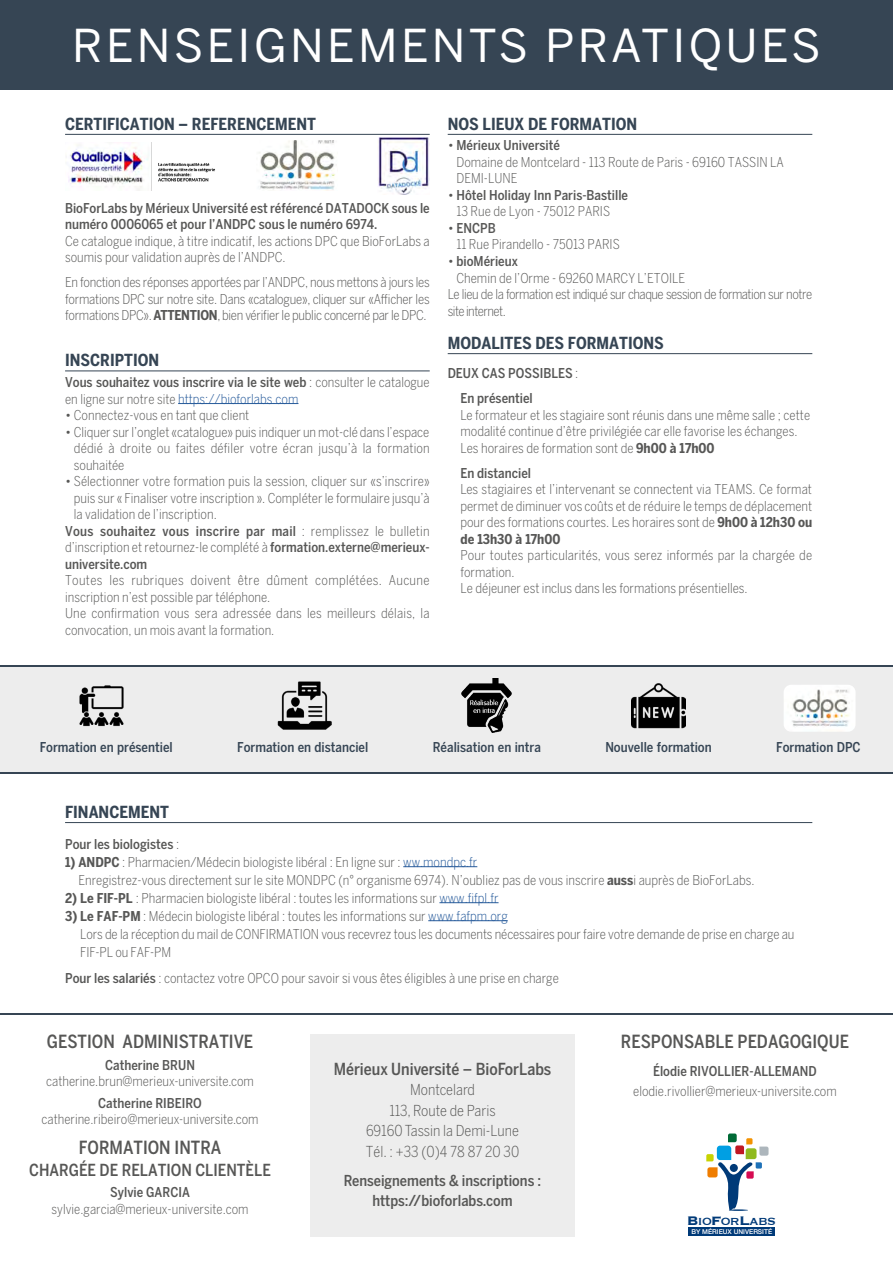
<style>
.page{position:relative;width:893px;height:1263px;background:#fff}
.page>*{position:absolute;margin:0;border:0;box-sizing:border-box;transform-origin:0 0}
.t1{font:45px "Benton Sans";letter-spacing:.075em;color:#fff}
.t2{font:500 18px "Benton Sans Condensed";color:#575756}
.t3{font:700 16.5px "Benton Sans Condensed";color:#364554}
.t4{font:500 16.5px "Benton Sans Condensed";color:#575756}
.t5{font:16.2px "Copperplate";letter-spacing:-.04em;color:#003a78}
.t6{font:300 15px/20.5px "Benton Sans Condensed";color:#575756;text-align:center}
.t7{font:500 15px/20.5px "Benton Sans Condensed";color:#575756;text-align:center}
.t8{font:300 13.5px/16.5px "Benton Sans Condensed";color:#575756}
.t9{font:500 13.5px/16.5px "Benton Sans Condensed";color:#575756}
.t10{font:500 13.5px "Benton Sans Condensed";color:#364554}
.t11{font:300 13.5px "Benton Sans Condensed";letter-spacing:-.035em;color:#575756}
.t12{font:500 13.5px "Benton Sans Condensed";letter-spacing:.02em;color:#575756}
.t13{font:300 13.5px "Benton Sans Condensed";letter-spacing:-.04em;color:#575756}
.t14{font:500 6.6px "Helvetica Neue";color:#fff}
.s1{font-weight:700}
.s2{font-weight:500}
.s3{color:#275b9b}
.s4{font-weight:300}
</style>
<div class="page">
<div style="left:0;top:0;width:893px;height:89px;background:#364554"></div>
<hr style="left:65px;top:134px;width:365px;height:1px;background:#364554">
<hr style="left:65px;top:370px;width:365px;height:1px;background:#364554">
<hr style="left:178px;top:403px;width:120px;height:1px;background:#275b9b">
<img style="left:68px;top:142px;width:147px;height:48px">
<img style="left:259px;top:140px;width:78px;height:50px">
<img style="left:378px;top:137px;width:52px;height:58px">
<hr style="left:448px;top:134px;width:364px;height:1px;background:#364554">
<hr style="left:448px;top:353px;width:364px;height:1px;background:#364554">
<hr style="left:65px;top:822px;width:747px;height:1px;background:#364554">
<hr style="left:403px;top:866px;width:74px;height:1px;background:#275b9b">
<hr style="left:439px;top:902px;width:60px;height:1px;background:#275b9b">
<hr style="left:428px;top:920px;width:80px;height:1px;background:#275b9b">
<div style="left:310px;top:1034px;width:265px;height:203px;background:#ededed"></div>
<div style="left:688px;top:1227px;width:87px;height:8px;background:#003a78"></div>
<svg style="left:706px;top:1133px;width:63px;height:78px"></svg>
<div style="left:0;top:667px;width:893px;height:106px;background:#ededed"></div>
<img style="left:784px;top:685px;width:71px;height:47px">
<img style="left:79px;top:685px;width:45px;height:42px">
<img style="left:278px;top:681px;width:54px;height:49px">
<img style="left:461px;top:679px;width:51px;height:54px">
<img style="left:631px;top:683px;width:54px;height:46px">
<hr style="left:0;top:665px;width:893px;height:2px;background:#364554">
<hr style="left:0;top:772px;width:893px;height:2px;background:#364554">
<hr style="left:0;top:1013px;width:893px;height:2px;background:#364554">
<h1 class="t1" style="left:72px;top:19px;width:750px">RENSEIGNEMENTS PRATIQUES</h1>
<p class="t3" style="left:65px;top:113px;width:252px">CERTIFICATION – REFERENCEMENT</p>
<p class="t9" style="left:65px;top:199px;width:366px">BioForLabs by Mérieux Université est référencé DATADOCK sous le numéro 0006065 et pour l’ANDPC sous le numéro 6974.</p>
<p class="t8" style="left:65px;top:232px;width:366px">Ce catalogue indique, à titre indicatif, les actions DPC que BioForLabs a soumis pour validation auprès de l’ANDPC.</p>
<p class="t8" style="left:65px;top:274px;width:366px;text-align:justify">En fonction des réponses apportées par l’ANDPC, nous mettons à jours les formations DPC sur notre site. Dans «catalogue», cliquer sur «Afficher les formations DPC». <span class="s1">ATTENTION</span>, bien vérifier le public concerné par le DPC.</p>
<p class="t3" style="left:65px;top:350px;width:96px">INSCRIPTION</p>
<p class="t8" style="left:65px;top:374px;width:366px"><span class="s2">Vous souhaitez vous inscrire via le site web</span> : consulter le catalogue en ligne sur notre site <span class="s3">https://bioforlabs.com</span></p>
<p class="t8" style="left:65px;top:407px;width:186px">• Connectez-vous en tant que client</p>
<p class="t8" style="left:74px;top:423px;width:357px;text-align:justify;text-indent:-9px">• Cliquer sur l’onglet «catalogue» puis indiquer un mot-clé dans l’espace dédié à droite ou faites défiler votre écran jusqu’à la formation souhaitée</p>
<p class="t8" style="left:65px;top:473px;width:366px">• Sélectionner votre formation puis la session, cliquer sur «s’inscrire»</p>
<p class="t8" style="left:74px;top:489px;width:357px">puis sur « Finaliser votre inscription ». Compléter le formulaire jusqu’à</p>
<p class="t8" style="left:74px;top:506px;width:144px">la validation de l’inscription.</p>
<p class="t12" style="left:65px;top:522px;width:366px">Vous souhaitez vous inscrire par mail <span class="s4">: remplissez le bulletin</span></p>
<p class="t8" style="left:65px;top:539px;width:366px">d’inscription et retournez-le complété à <span class="s2">formation.externe@merieux-</span></p>
<p class="t9" style="left:65px;top:555px;width:84px">universite.com</p>
<p class="t8" style="left:65px;top:572px;width:366px">Toutes les rubriques doivent être dûment complétées. Aucune inscription n’est possible par téléphone.<br>Une confirmation vous sera adressée dans les meilleurs délais, la convocation, un mois avant la formation.</p>
<p class="t3" style="left:448px;top:113px;width:191px">NOS LIEUX DE FORMATION</p>
<p class="t8" style="left:456px;top:137px;width:329px;text-indent:-9px">• <span class="s2">Mérieux Université<br></span>Domaine de Montcelard - 113 Route de Paris - 69160 TASSIN LA<br>DEMI-LUNE</p>
<p class="t9" style="left:456px;top:187px;width:173px;text-indent:-9px"><span class="s4">•</span> Hôtel Holiday Inn Paris-Bastille<br><span class="s4">13 Rue de Lyon - 75012 PARIS</span></p>
<p class="t8" style="left:456px;top:220px;width:165px;text-indent:-9px">• <span class="s2">ENCPB<br></span>11 Rue Pirandello - 75013 PARIS</p>
<p class="t9" style="left:448px;top:253px;width:72px"><span class="s4">•</span> bioMérieux</p>
<p class="t8" style="left:456px;top:269px;width:230px">Chemin de l’Orme - 69260 MARCY L’ETOILE</p>
<p class="t11" style="left:448px;top:286px;width:366px">Le lieu de la formation est indiqué sur chaque session de formation sur notre</p>
<p class="t13" style="left:448px;top:303px;width:60px">site internet.</p>
<p class="t3" style="left:448px;top:333px;width:218px">MODALITES DES FORMATIONS</p>
<p class="t9" style="left:460px;top:361px;width:119px;line-height:25px;text-indent:-13px">DEUX CAS POSSIBLES <span class="s4">:<br></span>En présentiel</p>
<p class="t8" style="left:460px;top:406px;width:351px">Le formateur et les stagiaire sont réunis dans une même salle ; cette modalité continue d’être privilégiée car elle favorise les échanges.<br>Les horaires de formation sont de <span class="s1">9h00 à 17h00</span></p>
<p class="t9" style="left:460px;top:465px;width:72px">En distanciel</p>
<p class="t8" style="left:460px;top:481px;width:353px;text-align:justify">Les stagiaires et l’intervenant se connectent via TEAMS. Ce format permet de diminuer vos coûts et de réduire le temps de déplacement pour des formations courtes. Les horaires sont de <span class="s1">9h00 à 12h30 ou de 13h30 à 17h00</span></p>
<p class="t8" style="left:460px;top:547px;width:353px">Pour toutes particularités, vous serez informés par la chargée de formation.<br>Le déjeuner est inclus dans les formations présentielles.</p>
<p class="t10" style="left:40px;top:739px;width:135px">Formation en présentiel</p>
<p class="t10" style="left:237px;top:739px;width:133px">Formation en distanciel</p>
<p class="t10" style="left:433px;top:739px;width:110px">Réalisation en intra</p>
<p class="t10" style="left:605px;top:739px;width:108px">Nouvelle formation</p>
<p class="t10" style="left:776px;top:739px;width:86px">Formation DPC</p>
<p class="t3" style="left:65px;top:802px;width:105px">FINANCEMENT</p>
<p class="t9" style="left:65px;top:835px;width:116px">Pour les biologistes <span class="s4">:</span></p>
<p class="t8" style="left:78px;top:853px;width:678px;line-height:18px;text-indent:-13px"><span class="s1">1) ANDPC</span> : Pharmacien/Médecin biologiste libéral : En ligne sur : <span class="s3">ww.mondpc.fr<br></span>Enregistrez-vous directement sur le site MONDPC (n° organisme 6974). N’oubliez pas de vous inscrire <span class="s1">auss</span>i auprès de BioForLabs.</p>
<p class="t8" style="left:65px;top:889px;width:435px"><span class="s1">2) Le FIF-PL</span> : Pharmacien biologiste libéral : toutes les informations sur <span class="s3">www.fifpl.fr</span></p>
<p class="t8" style="left:80px;top:907px;width:716px;line-height:18px;text-indent:-15px"><span class="s1">3) Le FAF-PM</span> : Médecin biologiste libéral : toutes les informations sur <span class="s3">www.fafpm.org<br></span>Lors de la réception du mail de CONFIRMATION vous recevrez tous les documents nécessaires pour faire votre demande de prise en charge au<br>FIF-PL ou FAF-PM</p>
<p class="t8" style="left:65px;top:970px;width:495px"><span class="s2">Pour les salariés</span> : contactez votre OPCO pour savoir si vous êtes éligibles à une prise en charge</p>
<h2 class="t2" style="left:47px;top:1031px;width:208px">GESTION ADMINISTRATIVE</h2>
<p class="t9" style="left:105px;top:1056px;width:91px">Catherine BRUN</p>
<p class="t8" style="left:46px;top:1073px;width:209px">catherine.brun@merieux-universite.com</p>
<p class="t9" style="left:98px;top:1094px;width:105px">Catherine RIBEIRO</p>
<p class="t8" style="left:42px;top:1111px;width:219px">catherine.ribeiro@merieux-universite.com</p>
<h2 class="t2" style="left:79px;top:1136px;width:144px">FORMATION INTRA</h2>
<p class="t4" style="left:29px;top:1160px;width:243px">CHARGÉE DE RELATION CLIENTÈLE</p>
<p class="t9" style="left:110px;top:1184px;width:81px">Sylvie GARCIA</p>
<p class="t8" style="left:52px;top:1201px;width:199px">sylvie.garcia@merieux-universite.com</p>
<p class="t4" style="left:334px;top:1058px;width:219px">Mérieux Université – BioForLabs</p>
<p class="t6" style="left:366px;top:1079px;width:155px">Montcelard<br>113, Route de Paris<br>69160 Tassin la Demi-Lune<br>Tél. : +33 (0)4 78 87 20 30</p>
<p class="t7" style="left:344px;top:1170px;width:199px">Renseignements &amp; inscriptions : https://bioforlabs.com</p>
<h2 class="t2" style="left:621px;top:1031px;width:229px">RESPONSABLE PEDAGOGIQUE</h2>
<p class="t9" style="left:653px;top:1063px;width:165px">Élodie RIVOLLIER-ALLEMAND</p>
<p class="t8" style="left:633px;top:1082px;width:205px">elodie.rivollier@merieux-universite.com</p>
<p class="t5" style="left:687px;top:1209px;width:91px"><span class="s1">B</span>io<span class="s1">F</span>or<span class="s1">L</span>abs</p>
<p class="t14" style="left:691px;top:1226px;width:82px">BY MÉRIEUX UNIVERSITÉ</p>
</div>
